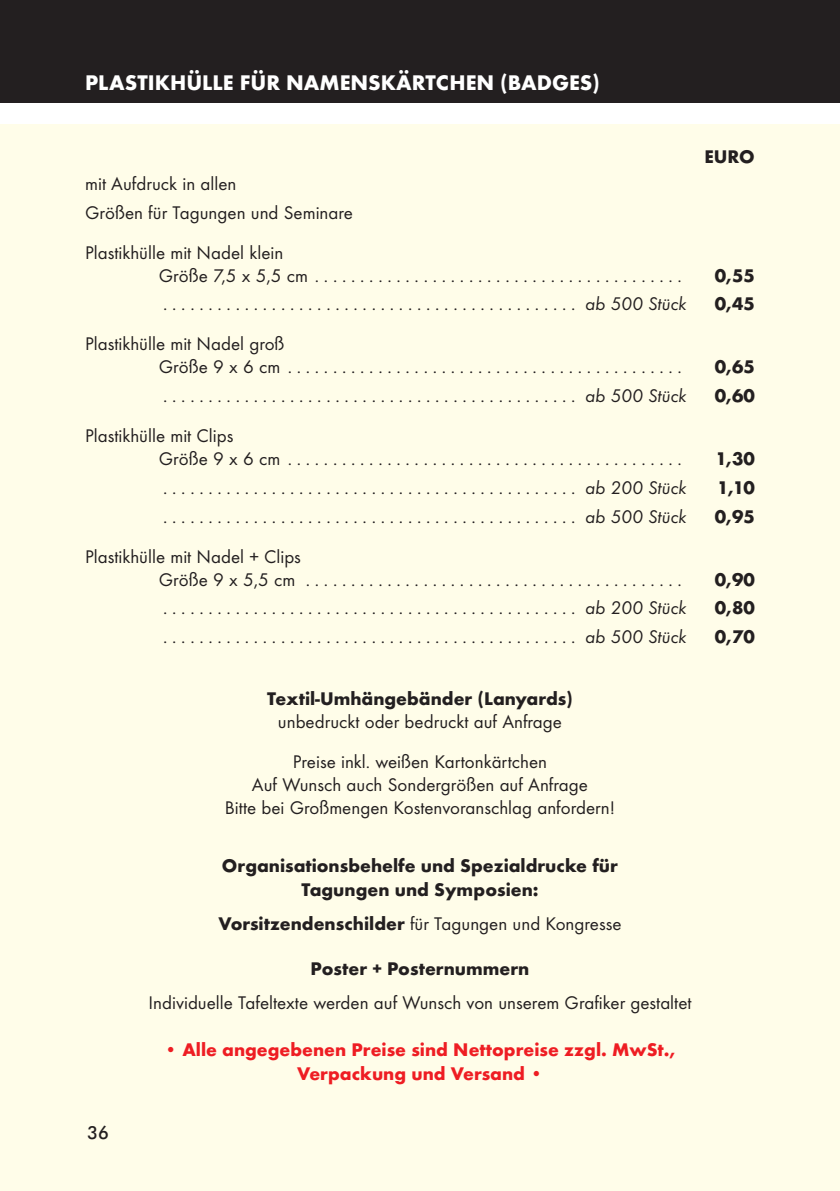
<style>
.page{position:relative;width:840px;height:1191px;background:#fff}
.page>*{position:absolute;margin:0;border:0;box-sizing:border-box;transform-origin:0 0}
.t1{font:700 22px "Futura EF";color:#fff}
.t2{font:19px/23px "Futura EF";color:#231f20}
.t3{font:700 19px/24px "Futura EF";color:#231f20;text-align:center}
.t4{font:700 19px/24px "Futura EF";color:#ee1d23;text-align:center}
.t5{font:500 18px "Futura BT";color:#231f20}
.s1{font-style:italic}
.s2{font-weight:700}
</style>
<div class="page">
<div style="left:0;top:125px;width:839px;height:1066px;background:#fffde9"></div>
<div style="left:0;top:0;width:839px;height:102px;background:#231f20"></div>
<p class="t1" style="left:85px;top:74px;width:516px">PLASTIKHÜLLE FÜR NAMENSKÄRTCHEN (BADGES)</p>
<p class="t2" style="left:85px;top:171px;width:269px;line-height:28.6px">mit Aufdruck in allen<br>Größen für Tagungen und Seminare</p>
<p class="t2" style="left:159px;top:242px;width:524px;text-indent:-74px">Plastikhülle mit Nadel klein<br>Größe 7,5 x 5,5 cm . . . . . . . . . . . . . . . . . . . . . . . . . . . . . . . . . . . . . . . . .</p>
<p class="t3" style="left:704px;top:146px;width:52px">EURO</p>
<p class="t3" style="left:714px;top:265px;width:41px">0,55</p>
<p class="t2" style="left:163px;top:294px;width:525px">. . . . . . . . . . . . . . . . . . . . . . . . . . . . . . . . . . . . . . . . . . . . . . <span class="s1">ab 500 Stück</span></p>
<p class="t3" style="left:714px;top:294px;width:41px">0,45</p>
<p class="t2" style="left:159px;top:334px;width:524px;text-indent:-74px">Plastikhülle mit Nadel groß<br>Größe 9 x 6 cm . . . . . . . . . . . . . . . . . . . . . . . . . . . . . . . . . . . . . . . . . . . .</p>
<p class="t3" style="left:714px;top:357px;width:41px">0,65</p>
<p class="t2" style="left:163px;top:386px;width:525px">. . . . . . . . . . . . . . . . . . . . . . . . . . . . . . . . . . . . . . . . . . . . . . <span class="s1">ab 500 Stück</span></p>
<p class="t3" style="left:714px;top:385px;width:41px">0,60</p>
<p class="t2" style="left:159px;top:426px;width:524px;text-indent:-74px">Plastikhülle mit Clips<br>Größe 9 x 6 cm . . . . . . . . . . . . . . . . . . . . . . . . . . . . . . . . . . . . . . . . . . . .</p>
<p class="t3" style="left:715px;top:448px;width:41px">1,30</p>
<p class="t2" style="left:163px;top:477px;width:525px">. . . . . . . . . . . . . . . . . . . . . . . . . . . . . . . . . . . . . . . . . . . . . . <span class="s1">ab 200 Stück</span></p>
<p class="t3" style="left:716px;top:477px;width:39px">1,10</p>
<p class="t2" style="left:163px;top:506px;width:525px">. . . . . . . . . . . . . . . . . . . . . . . . . . . . . . . . . . . . . . . . . . . . . . <span class="s1">ab 500 Stück</span></p>
<p class="t3" style="left:714px;top:506px;width:41px">0,95</p>
<p class="t2" style="left:159px;top:546px;width:524px;text-indent:-74px">Plastikhülle mit Nadel + Clips<br>Größe 9 x 5,5 cm . . . . . . . . . . . . . . . . . . . . . . . . . . . . . . . . . . . . . . . . . .</p>
<p class="t3" style="left:714px;top:569px;width:41px">0,90</p>
<p class="t2" style="left:163px;top:598px;width:525px">. . . . . . . . . . . . . . . . . . . . . . . . . . . . . . . . . . . . . . . . . . . . . . <span class="s1">ab 200 Stück</span></p>
<p class="t3" style="left:714px;top:597px;width:41px">0,80</p>
<p class="t2" style="left:163px;top:626px;width:525px">. . . . . . . . . . . . . . . . . . . . . . . . . . . . . . . . . . . . . . . . . . . . . . <span class="s1">ab 500 Stück</span></p>
<p class="t3" style="left:714px;top:626px;width:41px">0,70</p>
<p class="t5" style="left:87px;top:1125px;width:23px">36</p>
<p class="t3" style="left:267px;top:688px;width:307px">Textil-Umhängebänder (Lanyards)</p>
<p class="t2" style="left:278px;top:703px;width:285px;line-height:40px;text-align:center">unbedruckt oder bedruckt auf Anfrage<br>Preise inkl. weißen Kartonkärtchen</p>
<p class="t2" style="left:225px;top:774px;width:391px;text-align:center">Auf Wunsch auch Sondergrößen auf Anfrage<br>Bitte bei Großmengen Kostenvoranschlag anfordern!</p>
<p class="t3" style="left:222px;top:855px;width:397px">Organisationsbehelfe und Spezialdrucke für<br>Tagungen und Symposien:</p>
<p class="t2" style="left:218px;top:913px;width:404px"><span class="s2">Vorsitzendenschilder</span> für Tagungen und Kongresse</p>
<p class="t3" style="left:310px;top:958px;width:220px">Poster + Posternummern</p>
<p class="t2" style="left:148px;top:992px;width:544px">Individuelle Tafeltexte werden auf Wunsch von unserem Grafiker gestaltet</p>
<p class="t4" style="left:164px;top:1039px;width:512px">• Alle angegebenen Preise sind Nettopreise zzgl. MwSt.,<br>Verpackung und Versand •</p>
</div>
